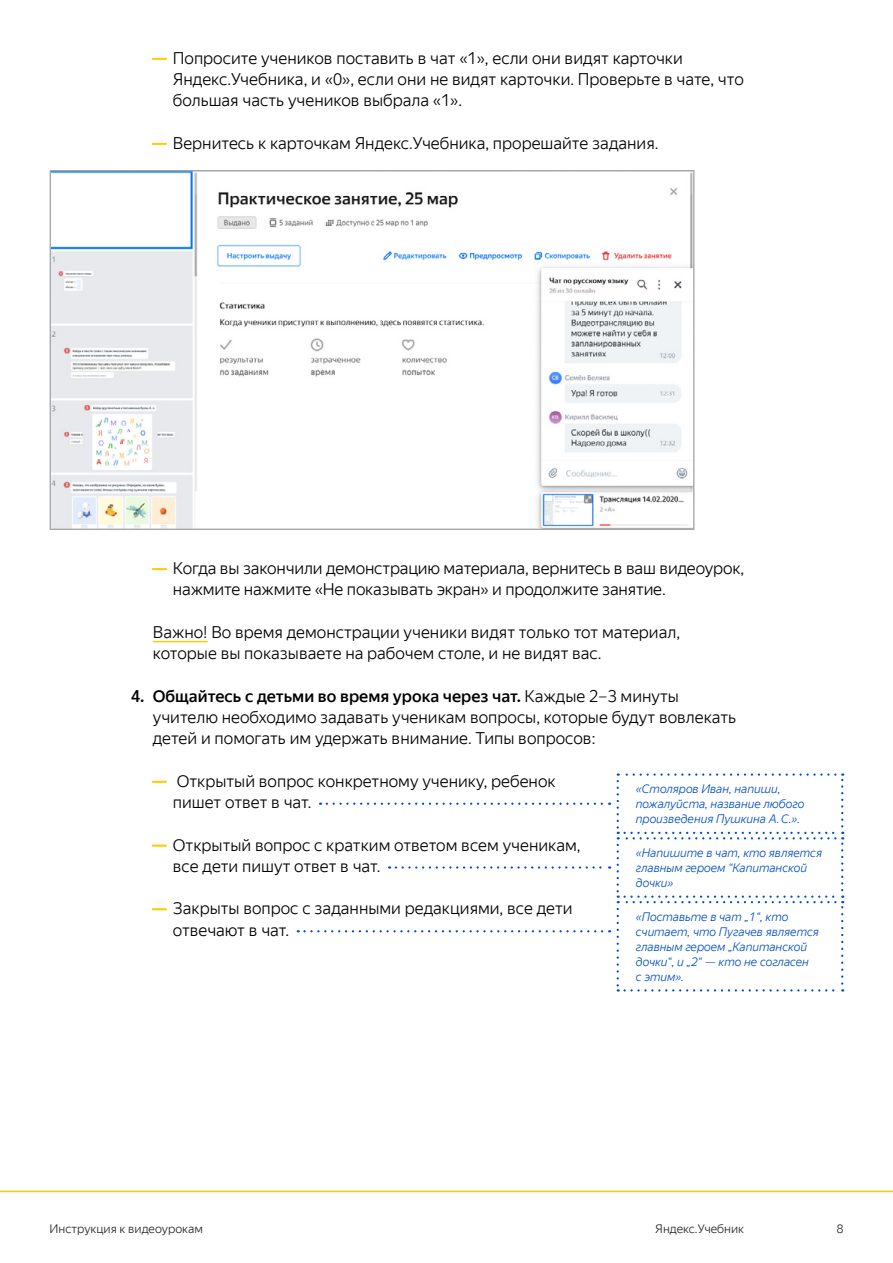
<style>
.page{position:relative;width:893px;height:1263px;background:#fff}
.page>*{position:absolute;margin:0;border:0;box-sizing:border-box;transform-origin:0 0}
.t1{font:300 16.5px/21.3px "YS Text";color:#000}
.t2{font:italic 300 12px/15px "YS Text";color:#004ebf}
.t3{font:300 12px "YS Text";color:#282728}
.s1{color:#fc0}
.s2{font-weight:500}
</style>
<div class="page">
<hr style="left:0;top:1191px;width:893px;height:1px;background:#fcc806">
<hr style="left:153px;top:641px;width:55px;height:1px;background:#fc0">
<svg style="left:152px;top:58px;width:15px;height:2px"></svg>
<svg style="left:152px;top:143px;width:15px;height:2px"></svg>
<svg style="left:152px;top:568px;width:15px;height:2px"></svg>
<svg style="left:152px;top:781px;width:15px;height:2px"></svg>
<svg style="left:152px;top:845px;width:15px;height:1px"></svg>
<svg style="left:152px;top:908px;width:15px;height:2px"></svg>
<img style="left:52px;top:172px;width:640px;height:356px">
<svg style="left:617px;top:773px;width:226px;height:218px"></svg>
<svg style="left:327px;top:802px;width:283px;height:3px"></svg>
<svg style="left:396px;top:866px;width:214px;height:3px"></svg>
<svg style="left:298px;top:930px;width:312px;height:2px"></svg>
<p class="t1" style="left:173px;top:47px;width:572px;text-indent:-21px"><span class="s1">—</span> Попросите учеников поставить в чат «1», если они видят карточки<br>Яндекс.Учебника, и «0», если они не видят карточки. Проверьте в чате, что большая часть учеников выбрала «1».</p>
<p class="t1" style="left:152px;top:132px;width:508px"><span class="s1">—</span> Вернитесь к карточкам Яндекс.Учебника, прорешайте задания.</p>
<p class="t1" style="left:173px;top:557px;width:573px;text-indent:-21px"><span class="s1">—</span> Когда вы закончили демонстрацию материала, вернитесь в ваш видеоурок, нажмите нажмите «Не показывать экран» и продолжите занятие.</p>
<p class="t1" style="left:153px;top:621px;width:529px">Важно! Во время демонстрации ученики видят только тот материал, которые вы показываете на рабочем столе, и не видят вас.</p>
<p class="t1" style="left:153px;top:685px;width:585px;text-indent:-22px"><span class="s2">4. Общайтесь с детьми во время урока через чат.</span> Каждые 2–3 минуты учителю необходимо задавать ученикам вопросы, которые будут вовлекать детей и помогать им удержать внимание. Типы вопросов:</p>
<p class="t1" style="left:173px;top:770px;width:384px;text-indent:-21px"><span class="s1">—</span> Открытый вопрос конкретному ученику, ребенок пишет ответ в чат.</p>
<p class="t1" style="left:173px;top:834px;width:409px;text-indent:-21px"><span class="s1">—</span> Открытый вопрос с кратким ответом всем ученикам, все дети пишут ответ в чат.</p>
<p class="t1" style="left:173px;top:897px;width:401px;text-indent:-21px"><span class="s1">—</span> Закрыты вопрос с заданными редакциями, все дети отвечают в чат.</p>
<p class="t2" style="left:636px;top:781px;width:170px">«Столяров Иван, напиши, пожалуйста, название любого произведения Пушкина А.С.».</p>
<p class="t2" style="left:636px;top:845px;width:188px">«Напишите в чат, кто является главным героем “Капитанской дочки»</p>
<p class="t2" style="left:636px;top:909px;width:184px">«Поставьте в чат „1“, кто считает, что Пугачев является главным героем „Капитанской дочки“, и „2“ — кто не согласен<br>с этим».</p>
<p class="t3" style="left:50px;top:1221px;width:155px">Инструкция к видеоурокам</p>
<p class="t3" style="left:655px;top:1221px;width:90px">Яндекс.Учебник</p>
<p class="t3" style="left:837px;top:1221px;width:8px">8</p>
</div>
